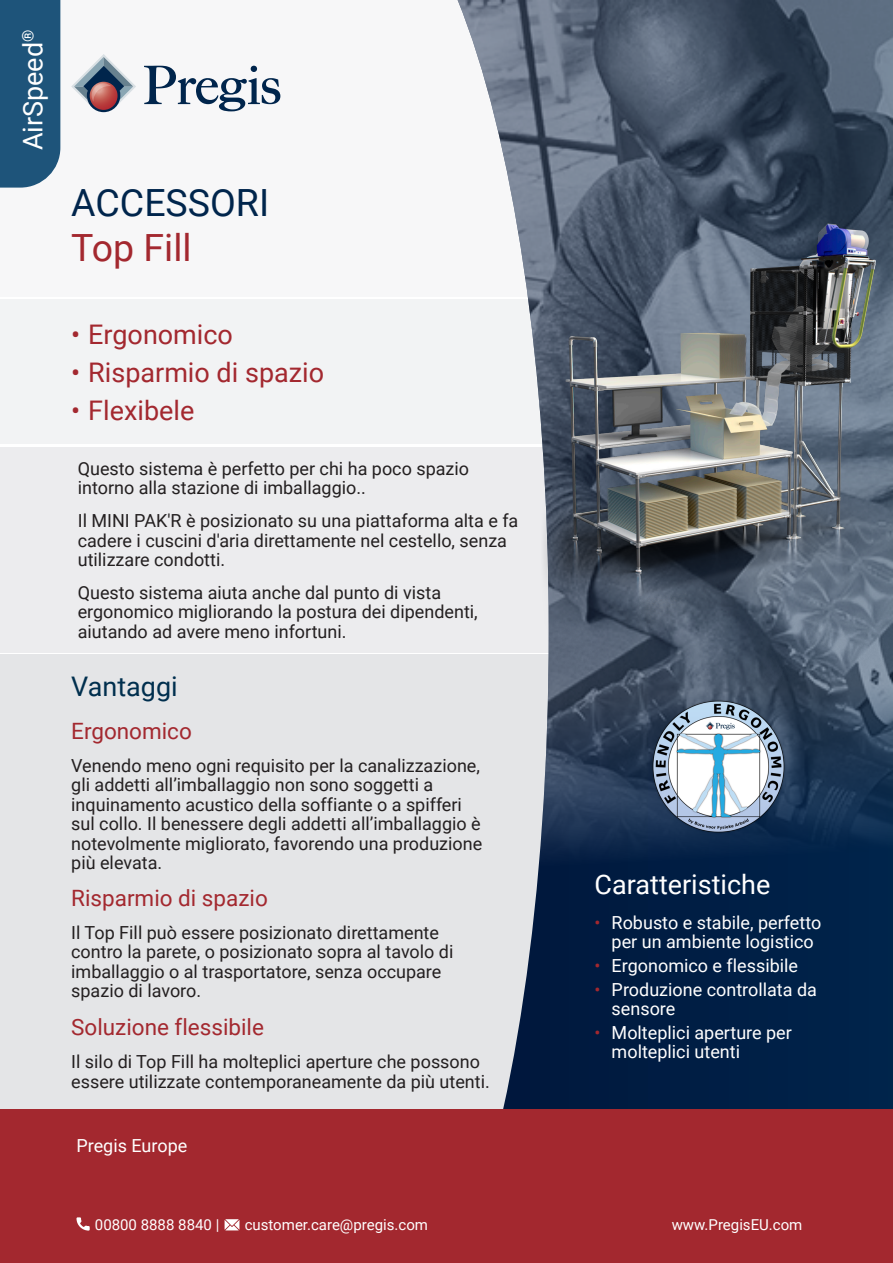
<style>
.page{position:relative;width:893px;height:1263px;background:#fff}
.page>*{position:absolute;margin:0;border:0;box-sizing:border-box;transform-origin:0 0}
.t1{font:37.5px "Roboto";color:#00254c}
.t2{font:37.5px "Roboto";color:#a3282f}
.t3{font:27px "Roboto";color:#a3282f}
.t4{font:27px "Roboto";color:#fff}
.t5{font:27px "Roboto";color:#002f4e}
.body_-_white{font:22.5px "Roboto";color:#a3282f}
.body_-_white-2{font:18px/19.5px "Roboto";color:#231f20}
.t6{font:18px/19.5px "Roboto";color:#fff}
.t7{font:15px "Roboto";color:#fff}
.s1{color:#a3282f}
</style>
<div class="page">
<div style="left:0;top:655px;width:893px;height:455px;background:#e4e5e7"></div>
<div style="left:0;top:0;width:893px;height:297px;background:#f7f7f8"></div>
<div style="left:0;top:447px;width:893px;height:205px;background:#ececee"></div>
<div style="left:0;top:299px;width:893px;height:145px;background:#f2f3f4"></div>
<img style="left:458px;top:0;width:435px;height:1086px">
<img style="left:514px;top:144px;width:379px;height:544px">
<svg style="left:144px;top:66px;width:136px;height:45px"></svg>
<svg style="left:71px;top:54px;width:65px;height:58px"></svg>
<div style="left:0;top:1110px;width:893px;height:153px;background:#a3282f"></div>
<div style="left:0;top:0;width:60px;height:188px;background:#1e547a"></div>
<svg style="left:76px;top:1217px;width:14px;height:13px"></svg>
<svg style="left:225px;top:1219px;width:14px;height:11px"></svg>
<img style="left:650px;top:698px;width:137px;height:136px">
<p class="t4" style="left:14px;top:150px;width:122px;rotate:-90deg">AirSpeed<sup>®</sup></p>
<p class="t1" style="left:71px;top:176px;width:199px">ACCESSORI</p>
<p class="t2" style="left:71px;top:221px;width:122px">Top Fill</p>
<p class="t3" style="left:71px;top:316px;width:163px">• Ergonomico</p>
<p class="t3" style="left:71px;top:353px;width:254px">• Risparmio di spazio</p>
<p class="t3" style="left:71px;top:391px;width:125px">• Flexibele</p>
<p class="body_-_white-2" style="left:78px;top:458px;width:393px">Questo sistema è perfetto per chi ha poco spazio intorno alla stazione di imballaggio..</p>
<p class="body_-_white-2" style="left:78px;top:510px;width:442px">Il MINI PAK'R è posizionato su una piattaforma alta e fa cadere i cuscini d'aria direttamente nel cestello, senza utilizzare condotti.</p>
<p class="body_-_white-2" style="left:78px;top:582px;width:401px">Questo sistema aiuta anche dal punto di vista ergonomico migliorando la postura dei dipendenti, aiutando ad avere meno infortuni.</p>
<p class="t5" style="left:71px;top:668px;width:108px">Vantaggi</p>
<p class="body_-_white" style="left:71px;top:715px;width:122px">Ergonomico</p>
<p class="body_-_white-2" style="left:71px;top:755px;width:413px">Venendo meno ogni requisito per la canalizzazione, gli addetti all’imballaggio non sono soggetti a inquinamento acustico della soffiante o a spifferi sul collo. Il benessere degli addetti all’imballaggio è notevolmente migliorato, favorendo una produzione più elevata.</p>
<p class="body_-_white" style="left:71px;top:882px;width:198px">Risparmio di spazio</p>
<p class="body_-_white-2" style="left:71px;top:922px;width:384px">Il Top Fill può essere posizionato direttamente contro la parete, o posizionato sopra al tavolo di imballaggio o al trasportatore, senza occupare spazio di lavoro.</p>
<p class="body_-_white" style="left:71px;top:1012px;width:194px">Soluzione flessibile</p>
<p class="body_-_white-2" style="left:71px;top:1051px;width:420px">Il silo di Top Fill ha molteplici aperture che possono essere utilizzate contemporaneamente da più utenti.</p>
<p class="t6" style="left:76px;top:1135px;width:112px">Pregis Europe</p>
<p class="t4" style="left:595px;top:865px;width:177px">Caratteristiche</p>
<p class="t6" style="left:595px;top:912px;width:228px;text-align:center"><span class="s1">•</span> Robusto e stabile, perfetto per un ambiente logistico</p>
<p class="t6" style="left:595px;top:955px;width:205px"><span class="s1">•</span> Ergonomico e flessibile</p>
<p class="t6" style="left:612px;top:979px;width:207px;text-indent:-17px"><span class="s1">•</span> Produzione controllata da sensore</p>
<p class="t6" style="left:612px;top:1022px;width:182px;text-indent:-17px"><span class="s1">•</span> Molteplici aperture per molteplici utenti</p>
<p class="t7" style="left:95px;top:1214px;width:126px">00800 8888 8840 |</p>
<p class="t7" style="left:245px;top:1214px;width:185px">customer.care@pregis.com</p>
<p class="t7" style="left:672px;top:1214px;width:132px">www.PregisEU.com</p>
</div>
